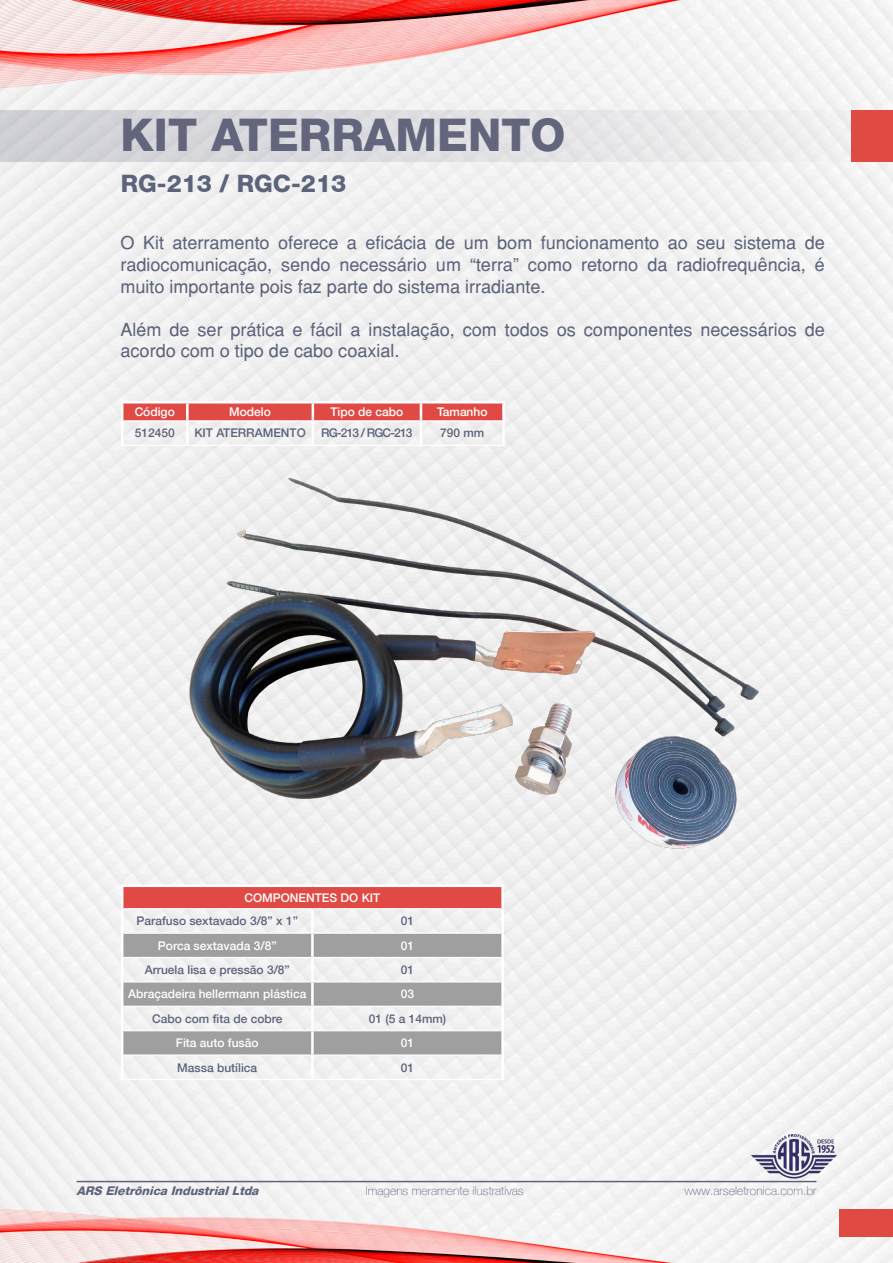
<style>
.page{position:relative;width:893px;height:1263px;background:#fff}
.page>*{position:absolute;margin:0;border:0;box-sizing:border-box;transform-origin:0 0}
.t1{font:800 45px "Helvetica 85";color:#63657d}
.t2{font:800 24px "Helvetica 85";color:#5e637c}
.t3{font:18px/21.6px "Helvetica";color:#5e637c;text-align:justify}
.t4{font:100 12.15px "Helve Nue";color:#5e637c}
.t5{font:500 12px "Helvetica 65";color:#5e637c}
.t6{font:500 12px "Helvetica 65";color:#fff}
.t7{font:italic 800 12px "Helvetica 85";color:#5e637c}
.t8{font:500 12px "Helvetica 65";letter-spacing:-.07em;color:#5e637c}
</style>
<div class="page">
<img style="left:0;top:0;width:893px;height:1263px">
<div style="left:0;top:110px;width:893px;height:52px;background:linear-gradient(to right,#cdced4,#f2f2f2)"></div>
<hr style="left:0;top:110px;width:1px;height:52px;background:#5f6279">
<hr style="left:77px;top:1181px;width:739px;height:1px;background:#5e637c">
<div style="left:852px;top:110px;width:41px;height:52px;background:#df4a43"></div>
<div style="left:839px;top:1209px;width:54px;height:27px;background:#df4a43"></div>
<hr style="left:502px;top:403px;width:3px;height:18px;background:#fff">
<hr style="left:121px;top:401px;width:66px;height:2px;background:#fff">
<svg style="left:121px;top:403px;width:383px;height:18px;background:#e2544f"></svg>
<hr style="left:187px;top:401px;width:126px;height:2px;background:#fff">
<hr style="left:313px;top:401px;width:108px;height:2px;background:#fff">
<hr style="left:421px;top:401px;width:84px;height:2px;background:#fff">
<hr style="left:123px;top:420px;width:64px;height:2px;background:#fff">
<hr style="left:187px;top:420px;width:126px;height:2px;background:#fff">
<hr style="left:313px;top:420px;width:108px;height:2px;background:#fff">
<hr style="left:421px;top:420px;width:81px;height:2px;background:#fff">
<hr style="left:121px;top:445px;width:66px;height:1px;background:#fff">
<hr style="left:187px;top:445px;width:126px;height:1px;background:#fff">
<hr style="left:313px;top:445px;width:108px;height:1px;background:#fff">
<hr style="left:421px;top:445px;width:84px;height:1px;background:#fff">
<hr style="left:121px;top:421px;width:2px;height:24px;background:#fff">
<hr style="left:186px;top:422px;width:3px;height:23px;background:#fff">
<hr style="left:312px;top:422px;width:2px;height:23px;background:#fff">
<hr style="left:420px;top:422px;width:2px;height:23px;background:#fff">
<hr style="left:502px;top:421px;width:3px;height:24px;background:#fff">
<div style="left:122px;top:886px;width:381px;height:23px;background:#e14a44"></div>
<div style="left:123px;top:934px;width:378px;height:23px;background:#a09fa0"></div>
<svg style="left:123px;top:982px;width:378px;height:24px;background:#a3a2a3"></svg>
<div style="left:123px;top:1031px;width:378px;height:23px;background:#a09fa0"></div>
<hr style="left:501px;top:887px;width:3px;height:22px;background:#fff">
<hr style="left:121px;top:884px;width:191px;height:3px;background:#fff">
<hr style="left:121px;top:887px;width:2px;height:22px;background:#fff">
<hr style="left:312px;top:884px;width:192px;height:3px;background:#fff">
<hr style="left:123px;top:908px;width:189px;height:1px;background:#fff">
<hr style="left:312px;top:908px;width:189px;height:1px;background:#fff">
<hr style="left:123px;top:932px;width:189px;height:2px;background:#fff">
<hr style="left:312px;top:932px;width:189px;height:2px;background:#fff">
<hr style="left:123px;top:957px;width:189px;height:1px;background:#fff">
<hr style="left:312px;top:957px;width:189px;height:1px;background:#fff">
<hr style="left:123px;top:981px;width:189px;height:1px;background:#fff">
<hr style="left:312px;top:981px;width:189px;height:1px;background:#fff">
<hr style="left:123px;top:1006px;width:189px;height:1px;background:#fff">
<hr style="left:312px;top:1006px;width:189px;height:1px;background:#fff">
<hr style="left:123px;top:1030px;width:189px;height:1px;background:#fff">
<hr style="left:312px;top:1030px;width:189px;height:1px;background:#fff">
<hr style="left:123px;top:1054px;width:189px;height:2px;background:#fff">
<hr style="left:312px;top:1054px;width:189px;height:2px;background:#fff">
<hr style="left:121px;top:1079px;width:191px;height:1px;background:#fff">
<hr style="left:312px;top:1079px;width:192px;height:1px;background:#fff">
<hr style="left:121px;top:909px;width:2px;height:24px;background:#fff">
<hr style="left:311px;top:909px;width:3px;height:23px;background:#fff">
<hr style="left:501px;top:909px;width:3px;height:24px;background:#fff">
<hr style="left:121px;top:933px;width:2px;height:24px;background:#fff">
<hr style="left:311px;top:934px;width:3px;height:23px;background:#fff">
<hr style="left:501px;top:933px;width:3px;height:24px;background:#fff">
<hr style="left:121px;top:957px;width:2px;height:25px;background:#fff">
<hr style="left:311px;top:958px;width:3px;height:23px;background:#fff">
<hr style="left:501px;top:957px;width:3px;height:25px;background:#fff">
<hr style="left:121px;top:982px;width:2px;height:24px;background:#fff">
<hr style="left:311px;top:982px;width:3px;height:24px;background:#fff">
<hr style="left:501px;top:982px;width:3px;height:24px;background:#fff">
<hr style="left:121px;top:1006px;width:2px;height:25px;background:#fff">
<hr style="left:311px;top:1007px;width:3px;height:23px;background:#fff">
<hr style="left:501px;top:1006px;width:3px;height:25px;background:#fff">
<hr style="left:121px;top:1031px;width:2px;height:24px;background:#fff">
<hr style="left:311px;top:1031px;width:3px;height:23px;background:#fff">
<hr style="left:501px;top:1031px;width:3px;height:24px;background:#fff">
<hr style="left:121px;top:1055px;width:2px;height:24px;background:#fff">
<hr style="left:311px;top:1056px;width:3px;height:23px;background:#fff">
<hr style="left:501px;top:1055px;width:3px;height:24px;background:#fff">
<img style="left:177px;top:468px;width:592px;height:389px">
<p class="t1" style="left:121px;top:108px;width:447px">KIT ATERRAMENTO</p>
<p class="t2" style="left:121px;top:169px;width:227px">RG-213 / RGC-213</p>
<p class="t3" style="left:121px;top:232px;width:706px">O Kit aterramento oferece a eficácia de um bom funcionamento ao seu sistema de radiocomunicação, sendo necessário um “terra” como retorno da radiofrequência, é muito importante pois faz parte do sistema irradiante.</p>
<p class="t3" style="left:121px;top:318px;width:706px">Além de ser prática e fácil a instalação, com todos os componentes necessários de acordo com o tipo de cabo coaxial.</p>
<p class="t6" style="left:135px;top:404px;width:42px">Código</p>
<p class="t6" style="left:229px;top:404px;width:43px">Modelo</p>
<p class="t6" style="left:330px;top:404px;width:74px">Tipo de cabo</p>
<p class="t6" style="left:437px;top:404px;width:52px">Tamanho</p>
<p class="t5" style="left:135px;top:426px;width:41px">512450</p>
<p class="t5" style="left:194px;top:426px;width:113px">KIT ATERRAMENTO</p>
<p class="t8" style="left:321px;top:426px;width:93px">RG-213 / RGC-213</p>
<p class="t5" style="left:440px;top:426px;width:46px">790 mm</p>
<p class="t6" style="left:244px;top:890px;width:137px">COMPONENTES DO KIT</p>
<p class="t5" style="left:137px;top:914px;width:163px">Parafuso sextavado 3/8” x 1”</p>
<p class="t5" style="left:401px;top:914px;width:15px">01</p>
<p class="t6" style="left:158px;top:938px;width:120px">Porca sextavada 3/8”</p>
<p class="t6" style="left:401px;top:938px;width:15px">01</p>
<p class="t5" style="left:145px;top:962px;width:147px">Arruela lisa e pressão 3/8”</p>
<p class="t5" style="left:401px;top:962px;width:15px">01</p>
<p class="t6" style="left:128px;top:987px;width:180px">Abraçadeira hellermann plástica</p>
<p class="t6" style="left:401px;top:987px;width:15px">03</p>
<p class="t5" style="left:152px;top:1011px;width:132px">Cabo com fita de cobre</p>
<p class="t5" style="left:369px;top:1011px;width:79px">01 (5 a 14mm)</p>
<p class="t6" style="left:176px;top:1036px;width:84px">Fita auto fusão</p>
<p class="t6" style="left:401px;top:1036px;width:15px">01</p>
<p class="t5" style="left:177px;top:1060px;width:81px">Massa butílica</p>
<p class="t5" style="left:401px;top:1060px;width:15px">01</p>
<p class="t7" style="left:77px;top:1183px;width:187px">ARS Eletrônica IndustrialLtda</p>
<p class="t4" style="left:366px;top:1183px;width:160px">Imagens meramente ilustrativas</p>
<p class="t4" style="left:684px;top:1183px;width:134px">www.arseletronica.com.br</p>
</div>
